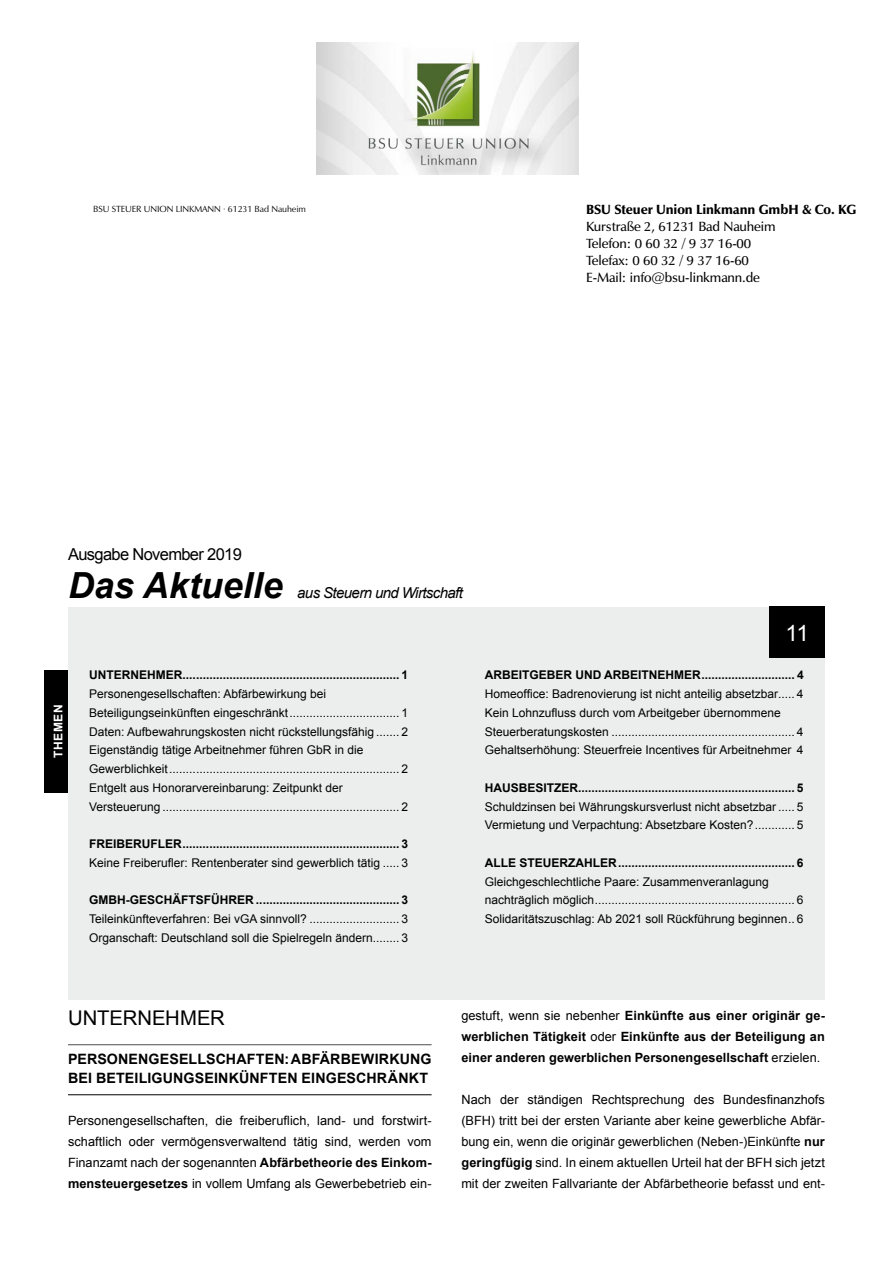
<style>
.page{position:relative;width:893px;height:1263px;background:#fff}
.page>*{position:absolute;margin:0;border:0;box-sizing:border-box;transform-origin:0 0}
.t1{font:italic 700 36px "Arial";color:#000}
.t2{font:22.5px "Arial";color:#fff}
.t3{font:20.25px "Arial";color:#000}
.t4{font:16.5px "Arial";letter-spacing:-.04em;color:#000}
.t5{font:italic 15px "Arial";letter-spacing:-.04em;color:#000}
.t6{font:700 14.25px/19.5px "Arial";letter-spacing:.01em;color:#000}
.t7{font:600 13.5px/16.8px "Zapf Humanist 601 BT";letter-spacing:-.01em;color:#000}
.t8{font:900 13.5px "Zapf Humanist 601 BT";letter-spacing:-.01em;color:#000}
.t9{font:12.75px/21px "Arial";color:#000;text-align:justify}
.t10{font:700 12.75px/21px "Arial";letter-spacing:.005em;color:#000;text-align:justify}
.t11{font:12px/18.8px "Arial";color:#000}
.t12{font:700 12px "Arial";color:#000}
.t13{font:700 12px "Arial";letter-spacing:.05em;color:#fff}
.t14{font:9px "Zapf Humanist 601 BT";letter-spacing:-.01em;color:#000}
.s1{font-weight:700}
.s2{font-weight:400}
</style>
<div class="page">
<img style="left:316px;top:43px;width:262px;height:131px">
<div style="left:68px;top:607px;width:757px;height:393px;background:#eceded"></div>
<hr style="left:68px;top:1044px;width:364px;height:1px;background:#4b4b4d">
<hr style="left:68px;top:1094px;width:364px;height:1px;background:#000">
<div style="left:770px;top:607px;width:55px;height:51px;background:#000"></div>
<div style="left:45px;top:670px;width:23px;height:122px;background:#000"></div>
<p class="t14" style="left:93px;top:204px;width:214px">BSU STEUER UNION LINKMANN · 61231 Bad Nauheim</p>
<p class="t8" style="left:586px;top:201px;width:271px">BSU Steuer Union Linkmann GmbH &amp; Co. KG</p>
<p class="t7" style="left:586px;top:218px;width:191px">Kurstraße 2, 61231 Bad Nauheim<br>Telefon: 0 60 32 / 9 37 16-00<br>Telefax: 0 60 32 / 9 37 16-60<br>E-Mail: info@bsu-linkmann.de</p>
<h3 class="t4" style="left:68px;top:544px;width:175px">Ausgabe November 2019</h3>
<h1 class="t1" style="left:68px;top:561px;width:216px">Das Aktuelle</h1>
<p class="t5" style="left:297px;top:583px;width:167px">aus Steuern und Wirtschaft</p>
<p class="t13" style="left:50px;top:758px;width:55px;rotate:-90deg">THEMEN</p>
<p class="t12" style="left:89px;top:667px;width:320px">UNTERNEHMER................................................................. 1</p>
<p class="t11" style="left:89px;top:685px;width:320px">Personengesellschaften: Abfärbewirkung bei Beteiligungseinkünften eingeschränkt................................. 1<br>Daten: Aufbewahrungskosten nicht rückstellungsfähig ....... 2<br>Eigenständig tätige Arbeitnehmer führen GbR in die Gewerblichkeit..................................................................... 2<br>Entgelt aus Honorarvereinbarung: Zeitpunkt der Versteuerung ....................................................................... 2</p>
<p class="t12" style="left:89px;top:836px;width:320px">FREIBERUFLER................................................................. 3</p>
<p class="t11" style="left:89px;top:853px;width:320px">Keine Freiberufler: Rentenberater sind gewerblich tätig ..... 3</p>
<p class="t12" style="left:89px;top:892px;width:320px">GMBH-GESCHÄFTSFÜHRER ........................................... 3</p>
<p class="t11" style="left:89px;top:910px;width:320px">Teileinkünfteverfahren: Bei vGA sinnvoll? ........................... 3<br>Organschaft: Deutschland soll die Spielregeln ändern........ 3</p>
<h2 class="t2" style="left:786px;top:618px;width:25px">11</h2>
<p class="t12" style="left:485px;top:667px;width:320px">ARBEITGEBER UND ARBEITNEHMER............................ 4</p>
<p class="t11" style="left:485px;top:685px;width:320px">Homeoffice: Badrenovierung ist nicht anteilig absetzbar..... 4<br>Kein Lohnzufluss durch vom Arbeitgeber übernommene Steuerberatungskosten ....................................................... 4<br>Gehaltserhöhung: Steuerfreie Incentives für Arbeitnehmer 4</p>
<p class="t12" style="left:485px;top:780px;width:320px">HAUSBESITZER................................................................. 5</p>
<p class="t11" style="left:485px;top:797px;width:320px">Schuldzinsen bei Währungskursverlust nicht absetzbar ..... 5<br>Vermietung und Verpachtung: Absetzbare Kosten?............ 5</p>
<p class="t12" style="left:485px;top:855px;width:320px">ALLE STEUERZAHLER..................................................... 6</p>
<p class="t11" style="left:485px;top:872px;width:320px">Gleichgeschlechtliche Paare: Zusammenveranlagung nachträglich möglich............................................................ 6<br>Solidaritätszuschlag: Ab 2021 soll Rückführung beginnen.. 6</p>
<h3 class="t3" style="left:68px;top:1005px;width:158px">UNTERNEHMER</h3>
<p class="t6" style="left:68px;top:1049px;width:365px">PERSONENGESELLSCHAFTEN: ABFÄRBEWIRKUNG<br>BEI BETEILIGUNGSEINKÜNFTEN EINGESCHRÄNKT</p>
<p class="t9" style="left:68px;top:1110px;width:365px">Personengesellschaften, die freiberuflich, land- und forstwirt&shy;schaftlich oder vermögensverwaltend tätig sind, werden vom Finanzamt nach der sogenannten <span class="s1">Abfärbetheorie des Einkom&shy;mensteuergesetzes</span> in vollem Umfang als Gewerbebetrieb ein-</p>
<p class="t10" style="left:461px;top:1005px;width:365px"><span class="s2">gestuft, wenn sie nebenher</span> Einkünfte aus einer originär ge&shy;werblichen Tätigkeit <span class="s2">oder</span> Einkünfte aus der Beteiligung an einer anderen gewerblichen Personengesellschaft <span class="s2">erzielen.</span></p>
<p class="t9" style="left:461px;top:1089px;width:365px">Nach der ständigen Rechtsprechung des Bundesfinanzhofs (BFH) tritt bei der ersten Variante aber keine gewerbliche Abfär&shy;bung ein, wenn die originär gewerblichen (Neben-)Einkünfte <span class="s1">nur geringfügig</span> sind. In einem aktuellen Urteil hat der BFH sich jetzt mit der zweiten Fallvariante der Abfärbetheorie befasst und ent-</p>
</div>
